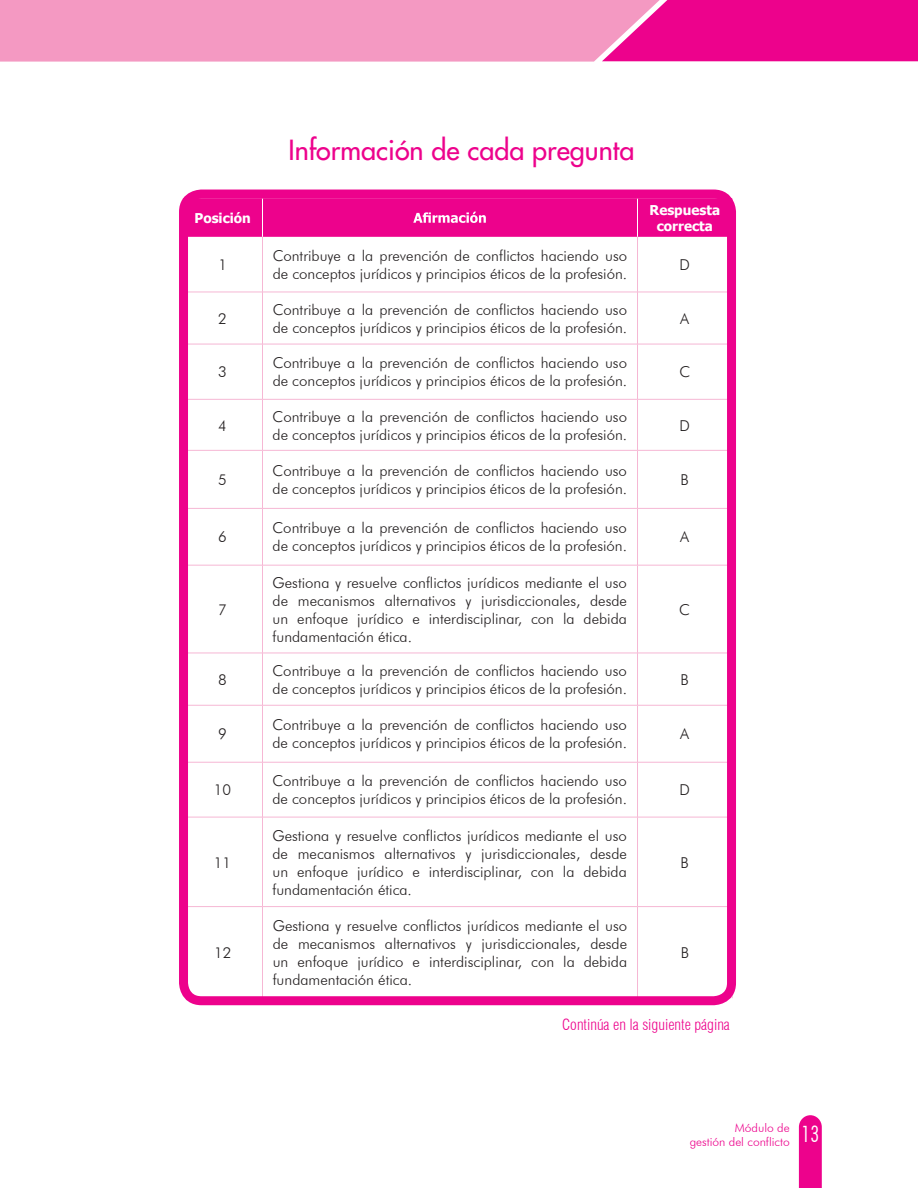
<style>
.page{position:relative;width:918px;height:1188px;background:#fff}
.page>*{position:absolute;margin:0;border:0;box-sizing:border-box;transform-origin:0 0}
.t1{font:500 27px "Futura Std";color:#ed028c}
.t2{font:300 condensed 22.5px "Futura BT";color:#fff}
.t3{font:300 15px/18px "Futura BT";color:#231f20}
.t4{font:300 condensed 15px "Swiss 721 BT";color:#ed028c}
.t5{font:700 13.5px/16.2px "Tahoma";color:#fff;text-align:center}
.t6{font:300 12px/14.4px "Futura BT";color:#ed028c;text-align:right}
</style>
<div class="page">
<svg style="left:799px;top:1115px;width:23px;height:73px;background:#ed0d91"></svg>
<svg style="left:0;top:0;width:918px;height:62px;background:#f26cb2"></svg>
<hr style="left:262px;top:237px;width:1px;height:55px;background:#f6b7d4">
<hr style="left:637px;top:237px;width:1px;height:55px;background:#f6b7d4">
<hr style="left:183px;top:292px;width:80px;height:1px;background:#f6b7d4">
<hr style="left:263px;top:292px;width:375px;height:1px;background:#f6b7d4">
<hr style="left:262px;top:292px;width:1px;height:52px;background:#f6b7d4">
<hr style="left:638px;top:292px;width:94px;height:1px;background:#f6b7d4">
<hr style="left:637px;top:292px;width:1px;height:52px;background:#f6b7d4">
<hr style="left:183px;top:344px;width:80px;height:1px;background:#f6b7d4">
<hr style="left:263px;top:344px;width:375px;height:1px;background:#f6b7d4">
<hr style="left:262px;top:344px;width:1px;height:55px;background:#f6b7d4">
<hr style="left:638px;top:344px;width:94px;height:1px;background:#f6b7d4">
<hr style="left:637px;top:344px;width:1px;height:55px;background:#f6b7d4">
<hr style="left:183px;top:399px;width:80px;height:1px;background:#f6b7d4">
<hr style="left:263px;top:399px;width:375px;height:1px;background:#f6b7d4">
<hr style="left:262px;top:400px;width:1px;height:50px;background:#f6b7d4">
<hr style="left:638px;top:399px;width:94px;height:1px;background:#f6b7d4">
<hr style="left:637px;top:400px;width:1px;height:50px;background:#f6b7d4">
<hr style="left:183px;top:450px;width:80px;height:1px;background:#f6b7d4">
<hr style="left:263px;top:450px;width:375px;height:1px;background:#f6b7d4">
<hr style="left:262px;top:451px;width:1px;height:57px;background:#f6b7d4">
<hr style="left:638px;top:450px;width:94px;height:1px;background:#f6b7d4">
<hr style="left:637px;top:451px;width:1px;height:57px;background:#f6b7d4">
<hr style="left:183px;top:508px;width:80px;height:1px;background:#f6b7d4">
<hr style="left:263px;top:508px;width:375px;height:1px;background:#f6b7d4">
<hr style="left:262px;top:509px;width:1px;height:56px;background:#f6b7d4">
<hr style="left:638px;top:508px;width:94px;height:1px;background:#f6b7d4">
<hr style="left:637px;top:509px;width:1px;height:56px;background:#f6b7d4">
<hr style="left:183px;top:565px;width:80px;height:1px;background:#f6b7d4">
<hr style="left:263px;top:565px;width:375px;height:1px;background:#f6b7d4">
<hr style="left:262px;top:565px;width:1px;height:88px;background:#f6b7d4">
<hr style="left:638px;top:565px;width:94px;height:1px;background:#f6b7d4">
<hr style="left:637px;top:565px;width:1px;height:88px;background:#f6b7d4">
<hr style="left:183px;top:653px;width:80px;height:1px;background:#f6b7d4">
<hr style="left:263px;top:653px;width:375px;height:1px;background:#f6b7d4">
<hr style="left:262px;top:653px;width:1px;height:52px;background:#f6b7d4">
<hr style="left:638px;top:653px;width:94px;height:1px;background:#f6b7d4">
<hr style="left:637px;top:653px;width:1px;height:52px;background:#f6b7d4">
<hr style="left:183px;top:705px;width:80px;height:1px;background:#f6b7d4">
<hr style="left:263px;top:705px;width:375px;height:1px;background:#f6b7d4">
<hr style="left:262px;top:705px;width:1px;height:57px;background:#f6b7d4">
<hr style="left:638px;top:705px;width:94px;height:1px;background:#f6b7d4">
<hr style="left:637px;top:705px;width:1px;height:57px;background:#f6b7d4">
<hr style="left:183px;top:762px;width:80px;height:1px;background:#f6b7d4">
<hr style="left:263px;top:762px;width:375px;height:1px;background:#f6b7d4">
<hr style="left:262px;top:762px;width:1px;height:55px;background:#f6b7d4">
<hr style="left:638px;top:762px;width:94px;height:1px;background:#f6b7d4">
<hr style="left:637px;top:762px;width:1px;height:55px;background:#f6b7d4">
<hr style="left:183px;top:817px;width:80px;height:1px;background:#f6b7d4">
<hr style="left:263px;top:817px;width:375px;height:1px;background:#f6b7d4">
<hr style="left:638px;top:817px;width:94px;height:1px;background:#f6b7d4">
<hr style="left:262px;top:817px;width:1px;height:89px;background:#f6b7d4">
<hr style="left:637px;top:817px;width:1px;height:89px;background:#f6b7d4">
<hr style="left:183px;top:906px;width:80px;height:1px;background:#f6b7d4">
<hr style="left:263px;top:906px;width:375px;height:1px;background:#f6b7d4">
<hr style="left:262px;top:907px;width:1px;height:91px;background:#f6b7d4">
<hr style="left:638px;top:906px;width:94px;height:1px;background:#f6b7d4">
<hr style="left:637px;top:907px;width:1px;height:91px;background:#f6b7d4">
<div style="left:189px;top:200px;width:537px;height:37px;background:#ed028c"></div>
<div style="left:179px;top:190px;width:557px;height:815px;border:9px solid #ed028c;border-radius:18px"></div>
<h1 class="t1" style="left:288px;top:133px;width:347px">Información de cada pregunta</h1>
<p class="t5" style="left:194px;top:209px;width:58px">Posición</p>
<p class="t5" style="left:650px;top:201px;width:72px">Respuesta correcta</p>
<p class="t3" style="left:218px;top:256px;width:10px">1</p>
<p class="t3" style="left:273px;top:247px;width:356px">Contribuye a la prevención de conflictos haciendo uso de conceptos jurídicos y principios éticos de la profesión.</p>
<p class="t3" style="left:680px;top:256px;width:12px">D</p>
<p class="t3" style="left:218px;top:309px;width:10px">2</p>
<p class="t3" style="left:273px;top:300px;width:356px">Contribuye a la prevención de conflictos haciendo uso de conceptos jurídicos y principios éticos de la profesión.</p>
<p class="t3" style="left:680px;top:309px;width:10px">A</p>
<p class="t3" style="left:218px;top:363px;width:10px">3</p>
<p class="t3" style="left:273px;top:354px;width:356px">Contribuye a la prevención de conflictos haciendo uso de conceptos jurídicos y principios éticos de la profesión.</p>
<p class="t3" style="left:679px;top:363px;width:12px">C</p>
<p class="t3" style="left:218px;top:416px;width:10px">4</p>
<p class="t3" style="left:273px;top:407px;width:356px">Contribuye a la prevención de conflictos haciendo uso de conceptos jurídicos y principios éticos de la profesión.</p>
<p class="t3" style="left:680px;top:416px;width:12px">D</p>
<p class="t3" style="left:218px;top:471px;width:10px">5</p>
<p class="t3" style="left:273px;top:462px;width:356px">Contribuye a la prevención de conflictos haciendo uso de conceptos jurídicos y principios éticos de la profesión.</p>
<p class="t3" style="left:681px;top:471px;width:10px">B</p>
<p class="t3" style="left:218px;top:528px;width:10px">6</p>
<p class="t3" style="left:273px;top:519px;width:356px">Contribuye a la prevención de conflictos haciendo uso de conceptos jurídicos y principios éticos de la profesión.</p>
<p class="t3" style="left:680px;top:528px;width:10px">A</p>
<p class="t3" style="left:218px;top:600px;width:10px">7</p>
<p class="t3" style="left:273px;top:573px;width:356px;text-align:justify">Gestiona y resuelve conflictos jurídicos mediante el uso de mecanismos alternativos y jurisdiccionales, desde un enfoque jurídico e interdisciplinar, con la debida fundamentación ética.</p>
<p class="t3" style="left:679px;top:600px;width:12px">C</p>
<p class="t3" style="left:218px;top:670px;width:10px">8</p>
<p class="t3" style="left:273px;top:661px;width:356px">Contribuye a la prevención de conflictos haciendo uso de conceptos jurídicos y principios éticos de la profesión.</p>
<p class="t3" style="left:680px;top:670px;width:10px">B</p>
<p class="t3" style="left:218px;top:725px;width:10px">9</p>
<p class="t3" style="left:273px;top:716px;width:356px">Contribuye a la prevención de conflictos haciendo uso de conceptos jurídicos y principios éticos de la profesión.</p>
<p class="t3" style="left:680px;top:725px;width:10px">A</p>
<p class="t3" style="left:214px;top:781px;width:19px">10</p>
<p class="t3" style="left:272px;top:772px;width:356px">Contribuye a la prevención de conflictos haciendo uso de conceptos jurídicos y principios éticos de la profesión.</p>
<p class="t3" style="left:679px;top:781px;width:12px">D</p>
<p class="t3" style="left:214px;top:853px;width:19px">11</p>
<p class="t3" style="left:214px;top:944px;width:19px">12</p>
<p class="t3" style="left:272px;top:826px;width:356px;text-align:justify">Gestiona y resuelve conflictos jurídicos mediante el uso de mecanismos alternativos y jurisdiccionales, desde un enfoque jurídico e interdisciplinar, con la debida fundamentación ética.</p>
<p class="t3" style="left:273px;top:917px;width:356px;text-align:justify">Gestiona y resuelve conflictos jurídicos mediante el uso de mecanismos alternativos y jurisdiccionales, desde un enfoque jurídico e interdisciplinar, con la debida fundamentación ética.</p>
<p class="t3" style="left:680px;top:853px;width:10px">B</p>
<p class="t3" style="left:681px;top:944px;width:10px">B</p>
<p class="t4" style="left:562px;top:1015px;width:169px">Continúa en la siguiente página</p>
<p class="t6" style="left:690px;top:1120px;width:102px">Módulo de<br>gestión del conflicto</p>
<h2 class="t2" style="left:802px;top:1120px;width:19px">13</h2>
</div>
